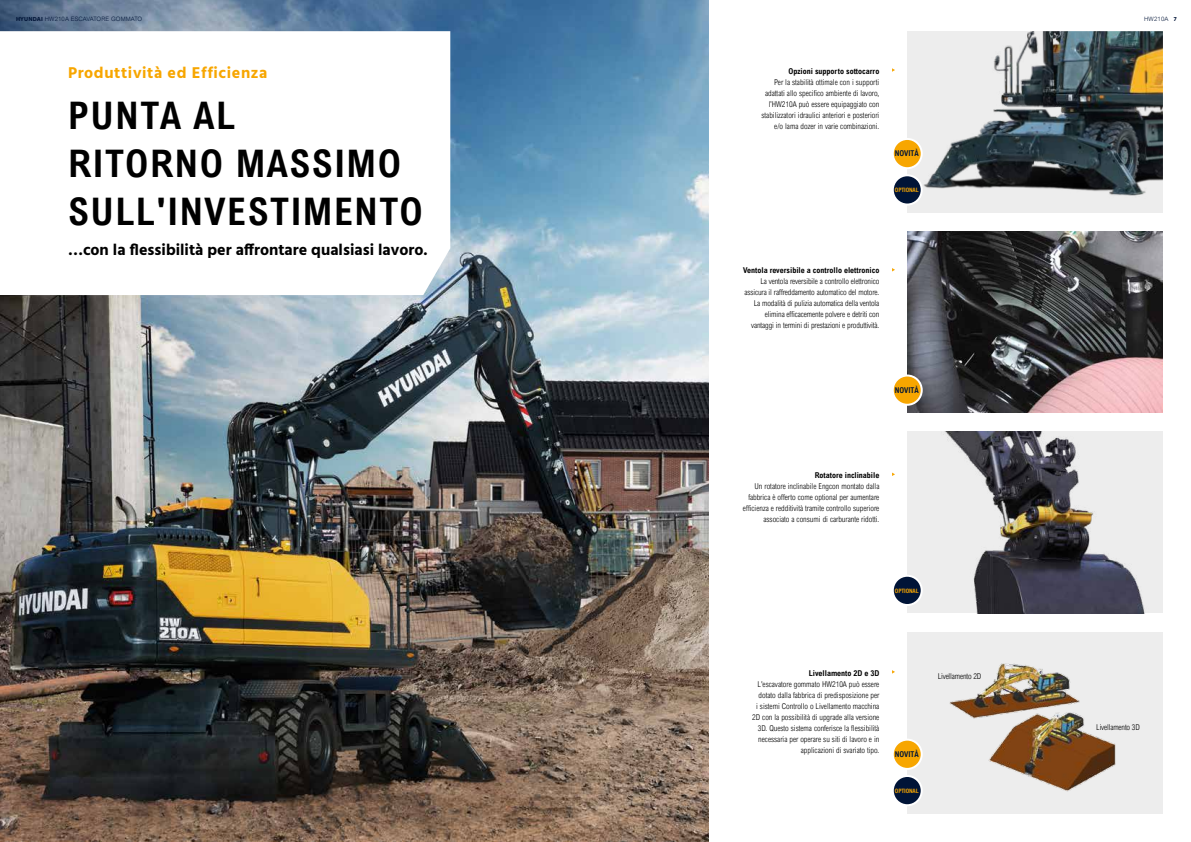
<style>
.page{position:relative;width:1191px;height:842px;background:#fff}
.page>*{position:absolute;margin:0;border:0;box-sizing:border-box;transform-origin:0 0}
.t1{font:700 condensed 38px/48px "Arial";letter-spacing:.04em;color:#000}
.t2{font:700 16px "Hind";color:#000}
.t3{font:700 16px "Hind";letter-spacing:.04em;color:#f7a600}
.t4{font:300 condensed 8px/11px "Arial";color:#000;text-align:right}
.t5{font:700 condensed 8px "Arial";color:#000}
.t6{font:700 condensed 8px "Arial";letter-spacing:-.01em;color:#001437}
.t7{font:300 6px "Arial";letter-spacing:.02em;color:#001437}
.t8{font:700 condensed 6px "Arial";letter-spacing:-.02em;color:#f7a600}
.s1{font-family:"Hind";font-weight:700}
</style>
<div class="page">
<img style="left:0;top:0;width:708px;height:842px">
<img style="left:907px;top:31px;width:256px;height:182px">
<img style="left:907px;top:231px;width:255px;height:182px">
<img style="left:907px;top:432px;width:256px;height:181px">
<div style="left:907px;top:632px;width:256px;height:181px;background:#ededed"></div>
<img style="left:949px;top:663px;width:167px;height:129px">
<svg style="left:0;top:31px;width:450px;height:264px"></svg>
<div style="left:892px;top:139px;width:29px;height:29px;background:#f7a600;border-radius:50%"></div>
<div style="left:891px;top:138px;width:31px;height:31px;border:2px solid #fff;border-radius:50%"></div>
<div style="left:892px;top:375px;width:29px;height:30px;background:#f7a600;border-radius:50%"></div>
<div style="left:891px;top:374px;width:31px;height:32px;border:2px solid #fff;border-radius:50%"></div>
<div style="left:892px;top:740px;width:29px;height:29px;background:#f7a600;border-radius:50%"></div>
<div style="left:891px;top:739px;width:31px;height:31px;border:2px solid #fff;border-radius:50%"></div>
<div style="left:892px;top:175px;width:29px;height:30px;background:#001437;border-radius:50%"></div>
<div style="left:891px;top:174px;width:31px;height:32px;border:2px solid #fff;border-radius:50%"></div>
<div style="left:892px;top:576px;width:29px;height:29px;background:#001437;border-radius:50%"></div>
<div style="left:891px;top:575px;width:31px;height:31px;border:2px solid #fff;border-radius:50%"></div>
<div style="left:892px;top:776px;width:29px;height:29px;background:#001437;border-radius:50%"></div>
<div style="left:891px;top:775px;width:31px;height:31px;border:2px solid #fff;border-radius:50%"></div>
<p class="t7" style="left:16px;top:15px;width:128px"><span class="s1">HYUNDAI</span> HW210A ESCAVATORE GOMMATO</p>
<p class="t7" style="left:1144px;top:15px;width:34px">HW210A <span class="s1">7</span></p>
<h2 class="t3" style="left:68px;top:63px;width:201px">Produttività ed Efficienza</h2>
<h1 class="t1" style="left:68px;top:91px;width:356px">PUNTA AL<br>RITORNO MASSIMO<br>SULL'INVESTIMENTO</h1>
<h2 class="t2" style="left:68px;top:240px;width:361px">…con la flessibilità per affrontare qualsiasi lavoro.</h2>
<p class="t5" style="left:788px;top:66px;width:92px">Opzioni supporto sottocarro</p>
<p class="t4" style="left:761px;top:76px;width:119px">Per la stabilità ottimale con i supporti adattati allo specifico ambiente di lavoro, l’HW210A può essere equipaggiato con stabilizzatori idraulici anteriori e posteriori e/o lama dozer in varie combinazioni.</p>
<p class="t6" style="left:895px;top:149px;width:25px">NOVITÀ</p>
<p class="t8" style="left:895px;top:187px;width:25px">OPTIONAL</p>
<p class="t5" style="left:743px;top:266px;width:138px">Ventola reversibile a controllo elettronico</p>
<p class="t4" style="left:744px;top:276px;width:137px">La ventola reversibile a controllo elettronico assicura il raffreddamento automatico del motore.<br>La modalità di pulizia automatica della ventola elimina efficacemente polvere e detriti con vantaggi in termini di prestazioni e produttività.</p>
<p class="t6" style="left:895px;top:386px;width:25px">NOVITÀ</p>
<p class="t5" style="left:815px;top:471px;width:66px">Rotatore inclinabile</p>
<p class="t4" style="left:743px;top:481px;width:138px">Un rotatore inclinabile Engcon montato dalla fabbrica è offerto come optional per aumentare efficienza e redditività tramite controllo superiore associato a consumi di carburante ridotti.</p>
<p class="t8" style="left:895px;top:587px;width:25px">OPTIONAL</p>
<p class="t5" style="left:809px;top:668px;width:72px">Livellamento 2D e 3D</p>
<p class="t4" style="left:752px;top:678px;width:129px">L'escavatore gommato HW210A può essere dotato dalla fabbrica di predisposizione per<br>i sistemi Controllo o Livellamento macchina 2D con la possibilità di upgrade alla versione 3D. Questo sistema conferisce la flessibilità necessaria per operare su siti di lavoro e in applicazioni di svariato tipo.</p>
<p class="t6" style="left:895px;top:750px;width:25px">NOVITÀ</p>
<p class="t8" style="left:895px;top:787px;width:25px">OPTIONAL</p>
<p class="t4" style="left:937px;top:671px;width:45px">Livellamento 2D</p>
<p class="t4" style="left:1096px;top:722px;width:45px">Livellamento 3D</p>
</div>
